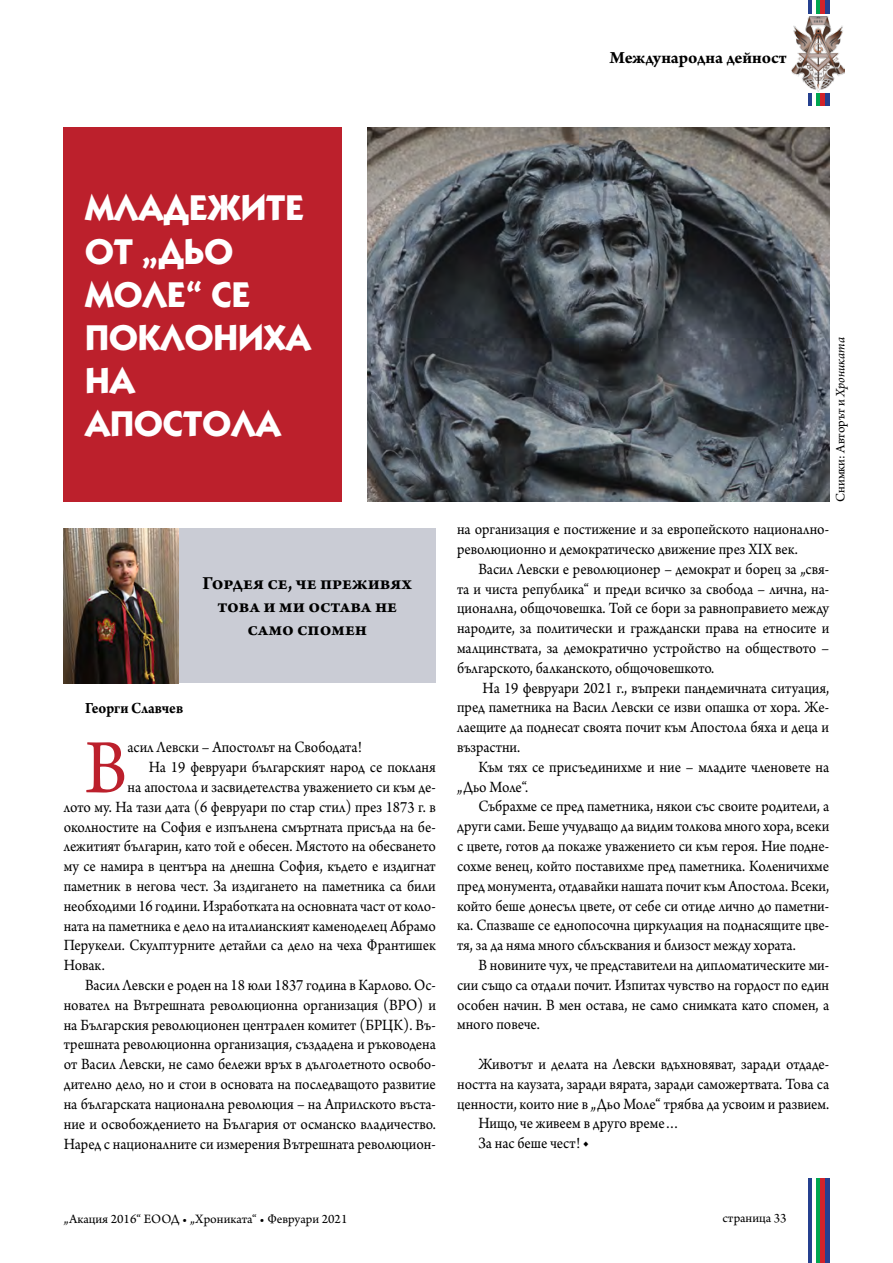
<style>
.page{position:relative;width:893px;height:1263px;background:#fff}
.page>*{position:absolute;margin:0;border:0;box-sizing:border-box;transform-origin:0 0}
.t1{font:80.55px "Arno Pro";color:#bc202c;scale:.92 1}
.t2{font:700 36px/43.2px "Kabel C";color:#fff}
.t3{font:700 19.5px/23.4px "Arno Pro";letter-spacing:.09em;color:#000;text-align:center}
.t4{font:700 18px "Arno Pro";letter-spacing:-.005em;color:#000}
.t5{font:16.5px/19.8px "Arno Pro";color:#000;text-align:justify;scale:.92 1}
.t6{font:700 16.5px "Arno Pro";letter-spacing:-.005em;color:#000;scale:.92 1}
.t7{font:13.5px "Arno Pro";color:#000}
.s1{font-style:italic}
</style>
<div class="page">
<div style="left:808px;top:0;width:21px;height:1263px;background:#25408f"></div>
<div style="left:812px;top:0;width:13px;height:1263px;background:#fff"></div>
<svg style="left:816px;top:0;width:5px;height:1263px"></svg>
<hr style="left:821px;top:0;width:4px;height:1263px;background:#d2232a">
<div style="left:787px;top:14px;width:61px;height:79px;background:#fff"></div>
<img style="left:792px;top:16px;width:53px;height:75px">
<div style="left:64px;top:106px;width:781px;height:1072px;background:#fff"></div>
<img style="left:368px;top:128px;width:461px;height:374px">
<div style="left:64px;top:128px;width:278px;height:374px;background:#bc202c"></div>
<div style="left:64px;top:528px;width:372px;height:154px;background:#caccd5"></div>
<img style="left:64px;top:528px;width:115px;height:155px">
<p class="t4" style="left:610px;top:47px;width:178px">Международна дейност</p>
<h2 class="t2" style="left:85px;top:187px;width:227px">Младежите от „Дьо<br>Моле“ се поклониха на<br>Ап остола</h2>
<p class="t3" style="left:202px;top:572px;width:209px">Гордея се, че преживях това и ми остава не само спомен</p>
<p class="t6" style="left:85px;top:698px;width:108px">Георги Славчев</p>
<h1 class="t1" style="left:85px;top:722px;width:48px">В</h1>
<p class="t5" style="left:128px;top:738px;width:256px">асил Левски – Апостолът на Свободата!</p>
<p class="t5" style="left:149px;top:758px;width:314px">На 19 февруари българският народ сe покланя</p>
<p class="t5" style="left:128px;top:778px;width:337px">на апостола и засвидетелства уважението си към де-</p>
<p class="t5" style="left:64px;top:798px;width:406px">лото му. На тази дата (6 февруари по стар стил) през 1873 г. в</p>
<p class="t5" style="left:64px;top:818px;width:406px">околностите на София е изпълнена смъртната присъда на бе-</p>
<p class="t5" style="left:64px;top:837px;width:406px">лежитият българин, като той е обесен. Мястото на обесването</p>
<p class="t5" style="left:64px;top:857px;width:406px">му се намира в центъра на днешна София, където е издигнат</p>
<p class="t5" style="left:64px;top:877px;width:406px">паметник в негова чест. За издигането на паметника са били</p>
<p class="t5" style="left:64px;top:897px;width:406px">необходими 16 години. Изработката на основната част от коло-</p>
<p class="t5" style="left:64px;top:917px;width:406px">ната на паметника е дело на италианският каменоделец Абрамо</p>
<p class="t5" style="left:64px;top:936px;width:406px">Перукели. Скулптурните детайли са дело на чеха Франтишек</p>
<p class="t5" style="left:64px;top:956px;width:46px">Новак.</p>
<p class="t5" style="left:85px;top:976px;width:383px">Васил Левски е роден на 18 юли 1837 година в Карлово. Ос-</p>
<p class="t5" style="left:64px;top:996px;width:406px">новател на Вътрешната революционна организация (ВРО) и</p>
<p class="t5" style="left:64px;top:1016px;width:406px">на Българския революционен централен комитет (БРЦК). Въ-</p>
<p class="t5" style="left:64px;top:1035px;width:406px">трешната революционна организация, създадена и ръководена</p>
<p class="t5" style="left:64px;top:1055px;width:406px">от Васил Левски, не само бележи връх в дълголетното освобо-</p>
<p class="t5" style="left:64px;top:1075px;width:406px">дително дело, но и стои в основата на последващото развитие</p>
<p class="t5" style="left:64px;top:1095px;width:406px">на българската национална революция – на Априлското въста-</p>
<p class="t5" style="left:64px;top:1115px;width:406px">ние и освобождението на България от османско владичество.</p>
<p class="t5" style="left:64px;top:1134px;width:406px">Наред с националните си измерения Вътрешната революцион-</p>
<p class="t7" style="left:833px;top:502px;width:166px;rotate:-90deg">Снимки: Авторът и <span class="s1">Хрониката</span></p>
<p class="t5" style="left:457px;top:520px;width:406px">на организация е постижение и за европейското национално&shy;революционно и демократическо движение през ХІХ век.</p>
<p class="t5" style="left:457px;top:560px;width:406px;text-indent:21px">Васил Левски е революционер – демократ и борец за „свя&shy;та и чиста република“ и преди всичко за свобода – лична, на&shy;ционална, общочовешка. Той се бори за равноправието между народите, за политически и граждански права на етносите и малцинствата, за демократично устройство на обществото – българското, балканското, общочовешкото.</p>
<p class="t5" style="left:457px;top:679px;width:406px;text-indent:25px">На 19 февруари 2021 г., въпреки пандемичната ситуация, пред паметника на Васил Левски се изви опашка от хора. Же&shy;лаещите да поднесат своята почит към Апостола бяха и деца и възрастни.</p>
<p class="t5" style="left:457px;top:758px;width:406px;text-indent:21px">Към тях се присъединихме и ние – младите членовете на „Дьо Моле“.</p>
<p class="t5" style="left:457px;top:797px;width:406px;text-indent:21px">Събрахме се пред паметника, някои със своите родители, а други сами. Беше учудващо да видим толкова много хора, всеки с цвете, готов да покаже уважението си към героя. Ние подне&shy;сохме венец, който поставихме пред паметника. Коленичихме пред монумента, отдавайки нашата почит към Апостола. Всеки, който беше донесъл цвете, от себе си отиде лично до паметни&shy;ка. Спазваше се еднопосочна циркулация на поднасящите цве&shy;тя, за да няма много сблъсквания и близост между хората.</p>
<p class="t5" style="left:457px;top:956px;width:406px;text-indent:21px">В новините чух, че представители на дипломатическите ми&shy;сии също са отдали почит. Изпитах чувство на гордост по един особен начин. В мен остава, не само снимката като спомен, а много повече.</p>
<p class="t5" style="left:478px;top:1055px;width:383px">Животът и делата на Левски вдъхновяват, заради отдаде-</p>
<p class="t5" style="left:457px;top:1075px;width:406px">ността на каузата, заради вярата, заради саможертвата. Това са</p>
<p class="t5" style="left:457px;top:1094px;width:406px">ценности, които ние в „Дьо Моле“ трябва да усвоим и развием.</p>
<p class="t5" style="left:478px;top:1114px;width:220px">Нищо, че живеем в друго време…</p>
<p class="t5" style="left:478px;top:1134px;width:121px">За нас беше чест! ◆</p>
<p class="t7" style="left:64px;top:1211px;width:285px">„Акация 2016“ ЕООД • „Хрониката“ • Февруари 2021</p>
<p class="t7" style="left:722px;top:1210px;width:66px">страница 33</p>
</div>
